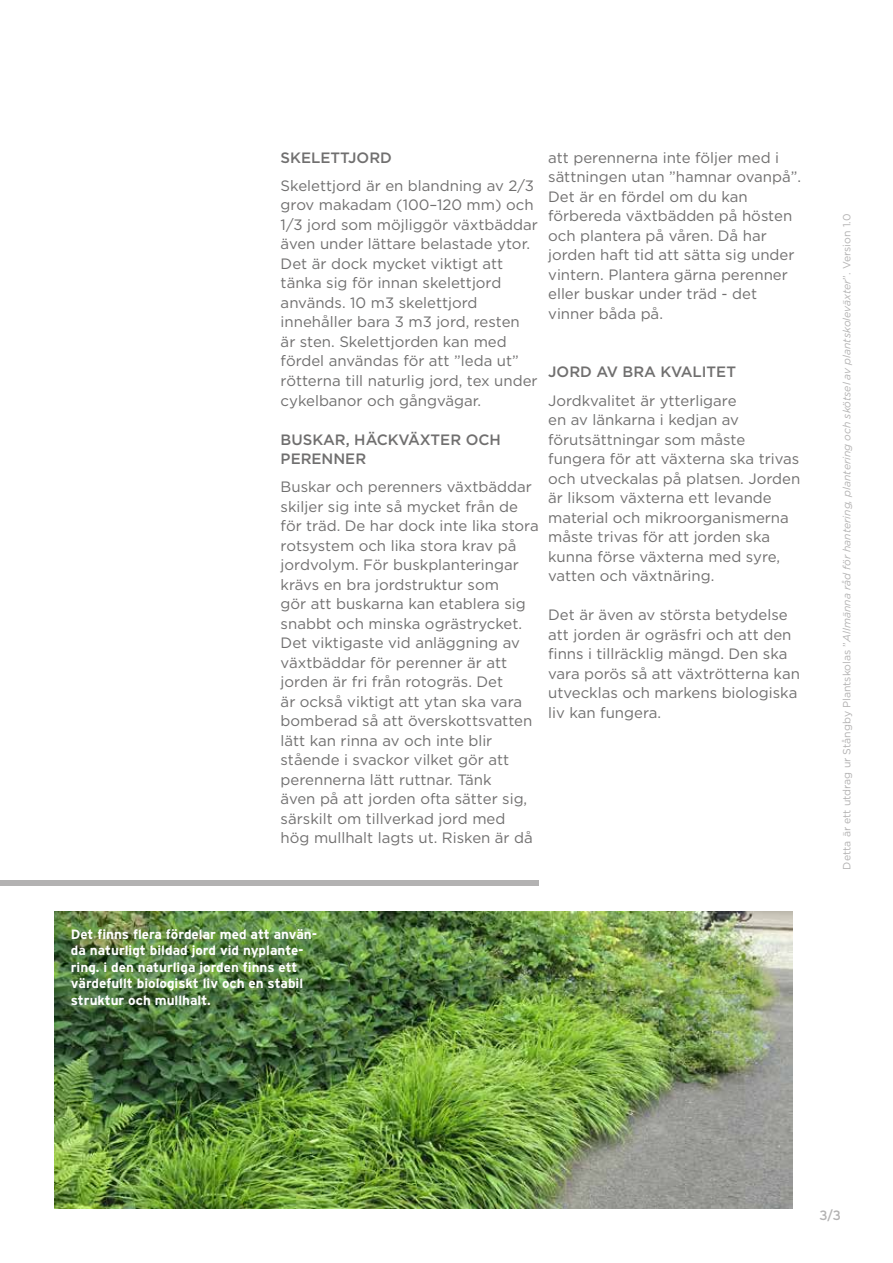
<style>
.page{position:relative;width:893px;height:1263px;background:#fff}
.page>*{position:absolute;margin:0;border:0;box-sizing:border-box;transform-origin:0 0}
.t1{font:15px/19.5px "Gotham";color:#706f6f}
.t2{font:500 15px/19.5px "Gotham";color:#706f6f}
.t3{font:700 13.5px/16.5px "Interstate";color:#fff}
.t4{font:13.5px "Interstate";color:#b3b2b2}
.t5{font:italic 10.5px "Gotham";color:#b3b2b2}
.s1{font-style:normal}
</style>
<div class="page">
<img style="left:54px;top:912px;width:738px;height:297px">
<div style="left:0;top:880px;width:539px;height:5px;background:#b3b2b2"></div>
<p class="t2" style="left:281px;top:148px;width:113px">SKELETTJORD</p>
<p class="t1" style="left:281px;top:176px;width:259px">Skelettjord är en blandning av 2/3 grov makadam (100–120 mm) och<br>1/3 jord som möjliggör växtbäddar även under lättare belastade ytor.<br>Det är dock mycket viktigt att tänka sig för innan skelettjord används. 10 m3 skelettjord innehåller bara 3 m3 jord, resten är sten. Skelettjorden kan med fördel användas för att ”leda ut” rötterna till naturlig jord, tex under cykelbanor och gångvägar.</p>
<p class="t2" style="left:281px;top:429px;width:222px">BUSKAR, HÄCKVÄXTER OCH<br>PERENNER</p>
<p class="t1" style="left:281px;top:477px;width:260px">Buskar och perenners växtbäddar skiljer sig inte så mycket från de för träd. De har dock inte lika stora rotsystem och lika stora krav på jordvolym. För buskplanteringar krävs en bra jordstruktur som<br>gör att buskarna kan etablera sig snabbt och minska ogrästrycket.<br>Det viktigaste vid anläggning av växtbäddar för perenner är att jorden är fri från rotogräs. Det<br>är också viktigt att ytan ska vara bomberad så att överskottsvatten lätt kan rinna av och inte blir stående i svackor vilket gör att perennerna lätt ruttnar. Tänk<br>även på att jorden ofta sätter sig, särskilt om tillverkad jord med<br>hög mullhalt lagts ut. Risken är då</p>
<p class="t1" style="left:548px;top:148px;width:254px">att perennerna inte följer med i sättningen utan ”hamnar ovanpå”.<br>Det är en fördel om du kan förbereda växtbädden på hösten och plantera på våren. Då har jorden haft tid att sätta sig under vintern. Plantera gärna perenner eller buskar under träd - det vinner båda på.</p>
<p class="t2" style="left:548px;top:362px;width:189px">JORD AV BRA KVALITET</p>
<p class="t1" style="left:548px;top:390px;width:254px">Jordkvalitet är ytterligare<br>en av länkarna i kedjan av förutsättningar som måste fungera för att växterna ska trivas och utveckalas på platsen. Jorden är liksom växterna ett levande material och mikroorganismerna måste trivas för att jorden ska kunna förse växterna med syre, vatten och växtnäring.</p>
<p class="t1" style="left:548px;top:605px;width:253px">Det är även av största betydelse att jorden är ogräsfri och att den finns i tillräcklig mängd. Den ska vara porös så att växtrötterna kan utvecklas och markens biologiska liv kan fungera.</p>
<p class="t3" style="left:71px;top:925px;width:248px">Det finns flera fördelar med att använ&shy;da naturligt bildad jord vid nyplante&shy;ring. i den naturliga jorden finns ett värdefullt biologiskt liv och en stabil struktur och mullhalt.</p>
<p class="t5" style="left:840px;top:870px;width:657px;rotate:-90deg"><span class="s1">Detta är ett utdrag ur Stångby Plantskolas ”</span>Allmänna råd för hantering, plantering och skötsel av plantskoleväxter<span class="s1">”. Version 1.0</span></p>
<p class="t4" style="left:819px;top:1207px;width:23px">3/3</p>
</div>
